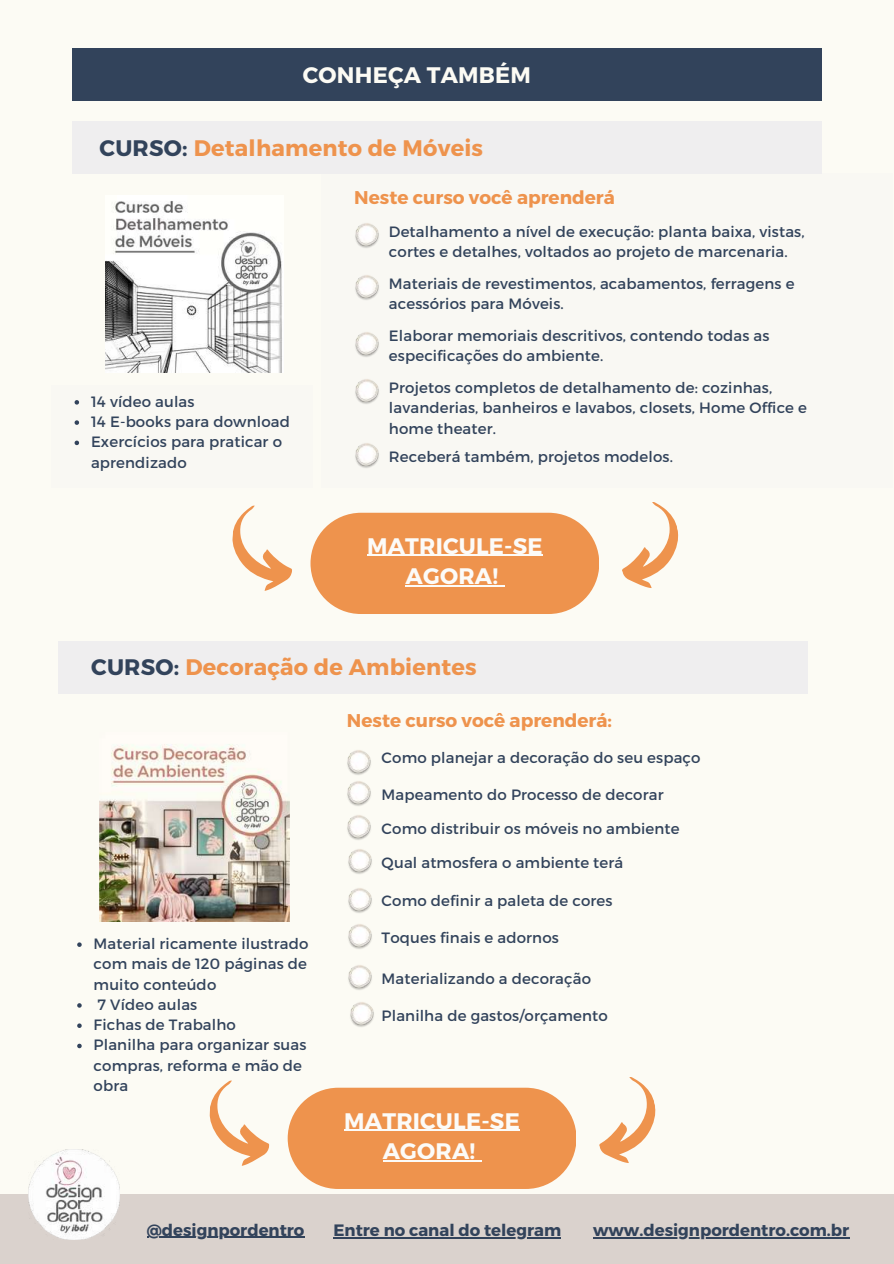
<style>
.page{position:relative;width:894px;height:1264px;background:#fff}
.page>*{position:absolute;margin:0;border:0;box-sizing:border-box;transform-origin:0 0}
.t1{font:700 22.5px "Montserrat";letter-spacing:.01em;color:#ee934d}
.t2{font:700 22.5px/30.3px "Montserrat";letter-spacing:.01em;color:#fcfbf8;text-align:center}
.t3{font:700 22.5px "Montserrat";letter-spacing:.01em;color:#fcfbf4}
.t4{font:700 18.45px "Montserrat";color:#ee934d}
.t5{font:700 16.5px "Montserrat";color:#32435b}
.t6{font:15px/20.2px "Montserrat";letter-spacing:.01em;color:#32435b}
.s1{color:#32435b}
</style>
<div class="page">
<div style="left:0;top:0;width:893px;height:1263px;background:#fcfbf4"></div>
<div style="left:72px;top:121px;width:749px;height:53px;background:#efeeef"></div>
<div style="left:321px;top:173px;width:571px;height:315px;background:#f9f8f3"></div>
<img style="left:355px;top:223px;width:24px;height:25px">
<img style="left:355px;top:275px;width:24px;height:25px">
<img style="left:355px;top:332px;width:24px;height:25px">
<img style="left:355px;top:443px;width:24px;height:25px">
<img style="left:355px;top:379px;width:24px;height:25px">
<img style="left:105px;top:196px;width:178px;height:176px">
<svg style="left:75px;top:400px;width:4px;height:4px"></svg>
<svg style="left:75px;top:420px;width:4px;height:5px"></svg>
<svg style="left:75px;top:440px;width:4px;height:5px"></svg>
<div style="left:72px;top:49px;width:749px;height:52px;background:#32435b"></div>
<div style="left:310px;top:512px;width:288px;height:102px;background:#ee934d;border-radius:51px"></div>
<svg style="left:232px;top:505px;width:60px;height:86px"></svg>
<svg style="left:622px;top:502px;width:57px;height:86px"></svg>
<hr style="left:367px;top:555px;width:175px;height:1px;background:#fcfbf8">
<hr style="left:405px;top:585px;width:93px;height:1px;background:#fcfbf8">
<div style="left:58px;top:640px;width:749px;height:53px;background:#efeeef"></div>
<img style="left:347px;top:750px;width:24px;height:25px">
<img style="left:347px;top:781px;width:24px;height:25px">
<img style="left:347px;top:815px;width:24px;height:25px">
<img style="left:348px;top:888px;width:24px;height:25px">
<img style="left:348px;top:849px;width:24px;height:25px">
<img style="left:348px;top:924px;width:24px;height:25px">
<img style="left:99px;top:744px;width:190px;height:177px">
<svg style="left:77px;top:942px;width:5px;height:4px"></svg>
<svg style="left:77px;top:1003px;width:5px;height:4px"></svg>
<svg style="left:77px;top:1023px;width:5px;height:4px"></svg>
<svg style="left:77px;top:1043px;width:5px;height:5px"></svg>
<div style="left:287px;top:1087px;width:288px;height:102px;background:#ee934d;border-radius:51px"></div>
<svg style="left:209px;top:1080px;width:61px;height:86px"></svg>
<svg style="left:599px;top:1077px;width:57px;height:86px"></svg>
<hr style="left:344px;top:1129px;width:176px;height:1px;background:#fcfbf8">
<hr style="left:382px;top:1160px;width:93px;height:1px;background:#fcfbf8">
<img style="left:348px;top:965px;width:24px;height:25px">
<img style="left:350px;top:1002px;width:24px;height:25px">
<div style="left:0;top:1194px;width:893px;height:69px;background:#dad2cd"></div>
<hr style="left:147px;top:1236px;width:157px;height:1px;background:#32435b">
<hr style="left:593px;top:1236px;width:256px;height:2px;background:#32435b">
<hr style="left:333px;top:1236px;width:228px;height:1px;background:#32435b">
<img style="left:29px;top:1149px;width:90px;height:90px">
<h1 class="t3" style="left:303px;top:60px;width:229px">CONHEÇA TAMBÉM</h1>
<h1 class="t1" style="left:100px;top:133px;width:385px"><span class="s1">CURSO:</span> Detalhamento de Móveis</h1>
<p class="t4" style="left:354px;top:185px;width:262px">Neste curso você aprenderá</p>
<p class="t6" style="left:91px;top:390px;width:200px">14 vídeo aulas<br>14 E-books para download<br>Exercícios para praticar o aprendizado</p>
<p class="t6" style="left:389px;top:220px;width:417px">Detalhamento a nível de execução: planta baixa, vistas, cortes e detalhes, voltados ao projeto de marcenaria.</p>
<p class="t6" style="left:389px;top:273px;width:407px">Materiais de revestimentos, acabamentos, ferragens e acessórios para Móveis.</p>
<p class="t6" style="left:389px;top:325px;width:382px">Elaborar memoriais descritivos, contendo todas as especificações do ambiente.</p>
<p class="t6" style="left:389px;top:377px;width:419px">Projetos completos de detalhamento de: cozinhas, lavanderias, banheiros e lavabos, closets, Home Office e home theater.</p>
<p class="t6" style="left:389px;top:446px;width:285px">Receberá também, projetos modelos.</p>
<h1 class="t2" style="left:367px;top:529px;width:177px">MATRICULE-SE<br>AGORA!</h1>
<h1 class="t1" style="left:91px;top:652px;width:387px"><span class="s1">CURSO:</span> Decoração de Ambientes</h1>
<p class="t4" style="left:347px;top:708px;width:266px">Neste curso você aprenderá:</p>
<p class="t6" style="left:381px;top:747px;width:320px">Como planejar a decoração do seu espaço</p>
<p class="t6" style="left:381px;top:783px;width:283px">Mapeamento do Processo de decorar</p>
<p class="t6" style="left:381px;top:817px;width:299px">Como distribuir os móveis no ambiente</p>
<p class="t6" style="left:381px;top:851px;width:243px">Qual atmosfera o ambiente terá</p>
<p class="t6" style="left:381px;top:890px;width:232px">Como definir a paleta de cores</p>
<p class="t6" style="left:94px;top:932px;width:216px">Material ricamente ilustrado com mais de 120 páginas de muito conteúdo<br>7 Vídeo aulas<br>Fichas de Trabalho<br>Planilha para organizar suas compras, reforma e mão de obra</p>
<p class="t6" style="left:381px;top:926px;width:179px">Toques finais e adornos</p>
<h1 class="t2" style="left:344px;top:1104px;width:177px">MATRICULE-SE<br>AGORA!</h1>
<p class="t6" style="left:381px;top:967px;width:211px">Materializando a decoração</p>
<p class="t6" style="left:381px;top:1004px;width:228px">Planilha de gastos/orçamento</p>
<p class="t5" style="left:147px;top:1218px;width:159px">@designpordentro</p>
<p class="t5" style="left:333px;top:1219px;width:229px">Entre no canal do telegram</p>
<p class="t5" style="left:593px;top:1219px;width:258px">www.designpordentro.com.br</p>
</div>
